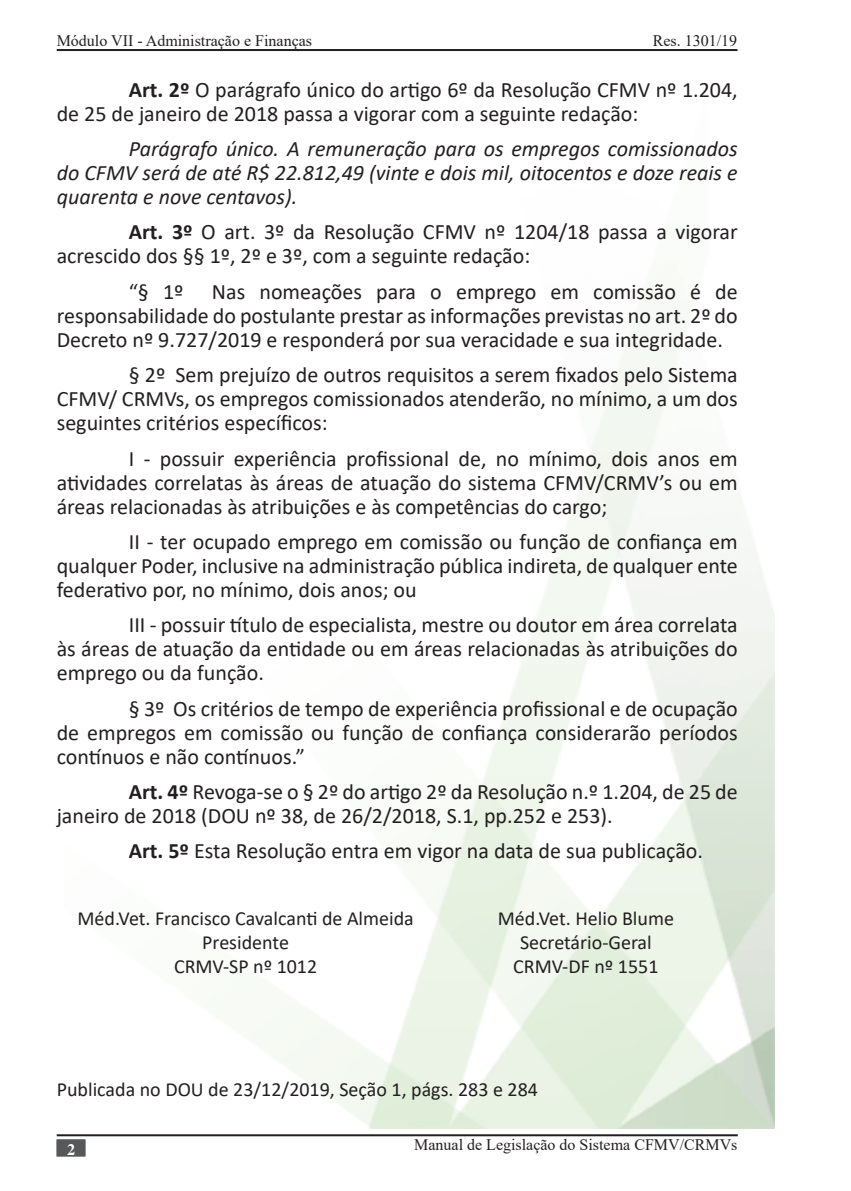
<style>
.page{position:relative;width:851px;height:1191px;background:#fff}
.page>*{position:absolute;margin:0;border:0;box-sizing:border-box;transform-origin:0 0}
.t1{font:22px/24px "Calibri";color:#231f20;text-align:justify}
.t2{font:italic 22px/24px "Calibri";color:#231f20;text-align:justify}
.t3{font:20px "Calibri";color:#231f20}
.t4{font:16px "Times New Roman";color:#231f20}
.t5{font:700 16px "Times";color:#fff}
.s1{font-weight:700}
</style>
<div class="page">
<hr style="left:57px;top:1134px;width:680px;height:2px;background:#231f20">
<hr style="left:57px;top:49px;width:680px;height:2px;background:#231f20">
<div style="left:57px;top:1139px;width:28px;height:17px;background:#57585a;border:2px solid #57585a"></div>
<p class="t4" style="left:57px;top:29px;width:257px">Módulo VII - Administração e Finanças</p>
<p class="t4" style="left:652px;top:29px;width:86px">Res. 1301/19</p>
<p class="t1" style="left:57px;top:77px;width:682px;text-indent:72px"><span class="s1">Art. 2º</span> O parágrafo único do artigo 6º da Resolução CFMV nº 1.204, de 25 de janeiro de 2018 passa a vigorar com a seguinte redação:</p>
<p class="t2" style="left:57px;top:136px;width:682px;text-indent:72px">Parágrafo único. A remuneração para os empregos comissionados do CFMV será de até R$ 22.812,49 (vinte e dois mil, oitocentos e doze reais e quarenta e nove centavos).</p>
<p class="t1" style="left:57px;top:220px;width:682px;text-indent:72px"><span class="s1">Art. 3º</span> O art. 3º da Resolução CFMV nº 1204/18 passa a vigorar acrescido dos §§ 1º, 2º e 3º, com a seguinte redação:</p>
<p class="t1" style="left:129px;top:279px;width:56px">“§ 1º</p>
<p class="t1" style="left:57px;top:279px;width:682px;text-indent:155px">Nas nomeações para o emprego em comissão é de responsabilidade do postulante prestar as informações previstas no art. 2º do Decreto nº 9.727/2019 e responderá por sua veracidade e sua integridade.</p>
<p class="t1" style="left:57px;top:362px;width:682px;text-indent:72px">§ 2º Sem prejuízo de outros requisitos a serem fixados pelo Sistema CFMV/ CRMVs, os empregos comissionados atenderão, no mínimo, a um dos seguintes critérios específicos:</p>
<p class="t1" style="left:57px;top:446px;width:682px;text-indent:72px">I - possuir experiência profissional de, no mínimo, dois anos em atividades correlatas às áreas de atuação do sistema CFMV/CRMV’s ou em áreas relacionadas às atribuições e às competências do cargo;</p>
<p class="t1" style="left:57px;top:529px;width:682px;text-indent:72px">II - ter ocupado emprego em comissão ou função de confiança em qualquer Poder, inclusive na administração pública indireta, de qualquer ente federativo por, no mínimo, dois anos; ou</p>
<p class="t1" style="left:57px;top:612px;width:682px;text-indent:72px">III - possuir título de especialista, mestre ou doutor em área correlata às áreas de atuação da entidade ou em áreas relacionadas às atribuições do emprego ou da função.</p>
<p class="t1" style="left:57px;top:696px;width:682px;text-indent:72px">§ 3º Os critérios de tempo de experiência profissional e de ocupação de empregos em comissão ou função de confiança considerarão períodos contínuos e não contínuos.”</p>
<p class="t1" style="left:57px;top:779px;width:682px;text-indent:72px"><span class="s1">Art. 4º</span> Revoga-se o § 2º do artigo 2º da Resolução n.º 1.204, de 25 de janeiro de 2018 (DOU nº 38, de 26/2/2018, S.1, pp.252 e 253).</p>
<p class="t1" style="left:129px;top:838px;width:575px"><span class="s1">Art. 5º</span> Esta Resolução entra em vigor na data de sua publicação.</p>
<p class="t3" style="left:77px;top:904px;width:338px">Méd.Vet. Francisco Cavalcanti de Almeida</p>
<p class="t3" style="left:202px;top:928px;width:88px">Presidente</p>
<p class="t3" style="left:174px;top:952px;width:145px">CRMV-SP nº 1012</p>
<p class="t3" style="left:497px;top:904px;width:178px">Méd.Vet. Helio Blume</p>
<p class="t3" style="left:520px;top:928px;width:133px">Secretário-Geral</p>
<p class="t3" style="left:513px;top:952px;width:147px">CRMV-DF nº 1551</p>
<p class="t3" style="left:57px;top:1075px;width:482px">Publicada no DOU de 23/12/2019, Seção 1, págs. 283 e 284</p>
<p class="t5" style="left:67px;top:1139px;width:9px">2</p>
<p class="t4" style="left:414px;top:1133px;width:325px">Manual de Legislação do Sistema CFMV/CRMVs</p>
</div>
